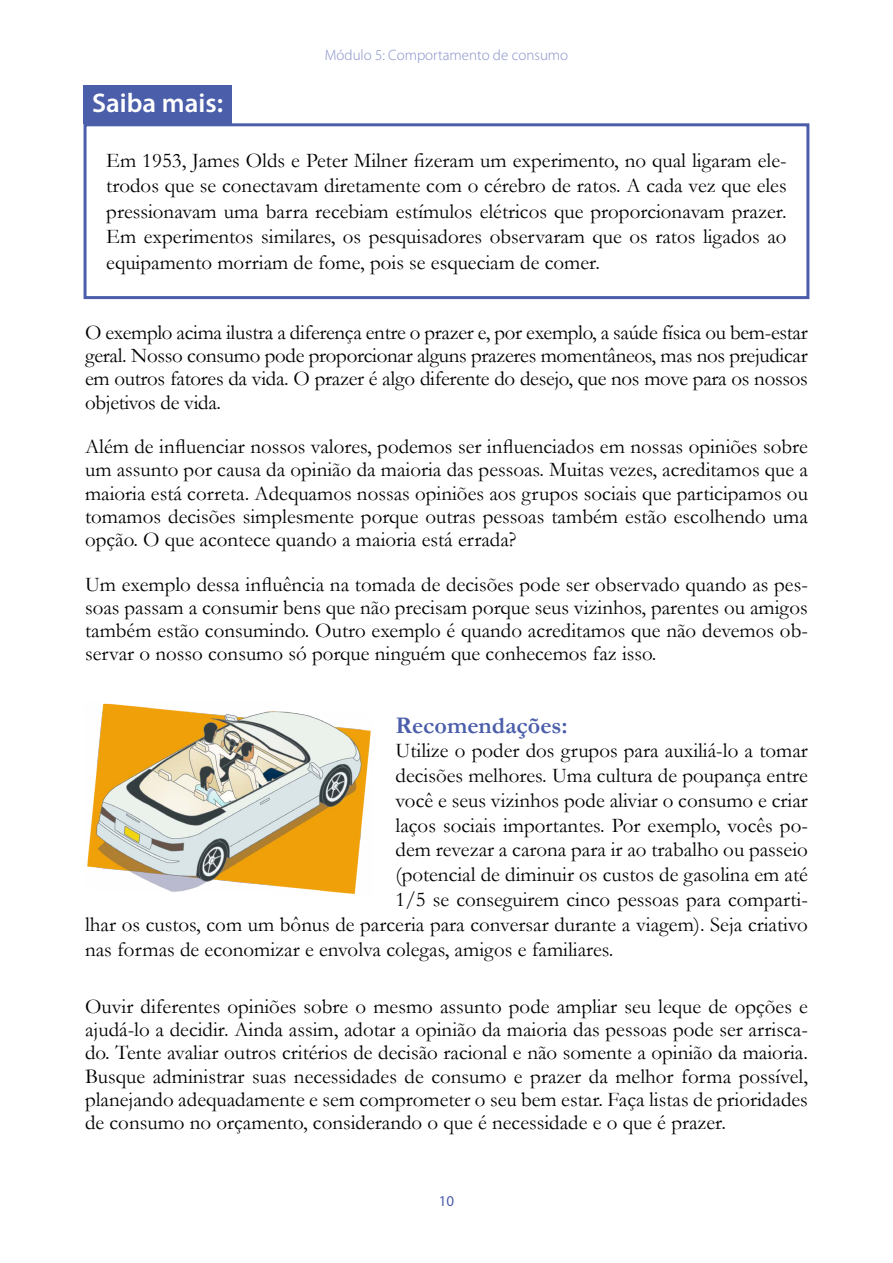
<style>
.page{position:relative;width:893px;height:1263px;background:#fff}
.page>*{position:absolute;margin:0;border:0;box-sizing:border-box;transform-origin:0 0}
.t1{font:600 27px "Myriad Pro";color:#fff}
.t2{font:700 24px "Garamond";color:#4b5eaa}
.t3{font:21px/23.2px "Garamond";color:#000;text-align:justify}
.t4{font:300 15px "Myriad Pro";color:#8490c8}
.t5{font:15px "Myriad Pro";color:#4b5eaa}
</style>
<div class="page">
<div style="left:84px;top:85px;width:148px;height:38px;background:#4b5eaa"></div>
<div style="left:84px;top:123px;width:725px;height:176px;border:3px solid #4b5eaa"></div>
<img style="left:87px;top:703px;width:284px;height:191px">
<p class="t1" style="left:92px;top:85px;width:133px">Saiba mais:</p>
<p class="t4" style="left:325px;top:46px;width:245px">Módulo 5: Comportamento de consumo</p>
<p class="t3" style="left:106px;top:147px;width:682px;line-height:25.5px">Em 1953, James Olds e Peter Milner fizeram um experimento, no qual ligaram ele&shy;trodos que se conectavam diretamente com o cérebro de ratos. A cada vez que eles pressionavam uma barra recebiam estímulos elétricos que proporcionavam prazer.<br>Em experimentos similares, os pesquisadores observaram que os ratos ligados ao equipamento morriam de fome, pois se esqueciam de comer.</p>
<p class="t3" style="left:85px;top:320px;width:724px">O exemplo acima ilustra a diferença entre o prazer e, por exemplo, a saúde física ou bem-estar geral. Nosso consumo pode proporcionar alguns prazeres momentâneos, mas nos prejudicar em outros fatores da vida. O prazer é algo diferente do desejo, que nos move para os nossos objetivos de vida.</p>
<p class="t3" style="left:85px;top:434px;width:724px">Além de influenciar nossos valores, podemos ser influenciados em nossas opiniões sobre um assunto por causa da opinião da maioria das pessoas. Muitas vezes, acreditamos que a maioria está correta. Adequamos nossas opiniões aos grupos sociais que participamos ou tomamos decisões simplesmente porque outras pessoas também estão escolhendo uma opção. O que acontece quando a maioria está errada?</p>
<p class="t3" style="left:85px;top:572px;width:724px">Um exemplo dessa influência na tomada de decisões pode ser observado quando as pes&shy;soas passam a consumir bens que não precisam porque seus vizinhos, parentes ou amigos também estão consumindo. Outro exemplo é quando acreditamos que não devemos ob&shy;servar o nosso consumo só porque ninguém que conhecemos faz isso.</p>
<p class="t2" style="left:396px;top:709px;width:174px">Recomendações:</p>
<p class="t3" style="left:396px;top:739px;width:414px">Utilize o poder dos grupos para auxiliá-lo a tomar</p>
<p class="t3" style="left:396px;top:763px;width:414px">decisões melhores. Uma cultura de poupança entre</p>
<p class="t3" style="left:396px;top:788px;width:414px">você e seus vizinhos pode aliviar o consumo e criar</p>
<p class="t3" style="left:396px;top:813px;width:414px">laços sociais importantes. Por exemplo, vocês po-</p>
<p class="t3" style="left:396px;top:838px;width:414px">dem revezar a carona para ir ao trabalho ou passeio</p>
<p class="t3" style="left:396px;top:862px;width:414px">(potencial de diminuir os custos de gasolina em até</p>
<p class="t3" style="left:396px;top:887px;width:414px">1/5 se conseguirem cinco pessoas para comparti-</p>
<p class="t3" style="left:85px;top:912px;width:724px">lhar os custos, com um bônus de parceria para conversar durante a viagem). Seja criativo</p>
<p class="t3" style="left:85px;top:937px;width:530px">nas formas de economizar e envolva colegas, amigos e familiares.</p>
<p class="t3" style="left:85px;top:994px;width:724px">Ouvir diferentes opiniões sobre o mesmo assunto pode ampliar seu leque de opções e ajudá-lo a decidir. Ainda assim, adotar a opinião da maioria das pessoas pode ser arrisca&shy;do. Tente avaliar outros critérios de decisão racional e não somente a opinião da maioria.<br>Busque administrar suas necessidades de consumo e prazer da melhor forma possível, planejando adequadamente e sem comprometer o seu bem estar. Faça listas de prioridades de consumo no orçamento, considerando o que é necessidade e o que é prazer.</p>
<p class="t5" style="left:439px;top:1192px;width:17px">10</p>
</div>
